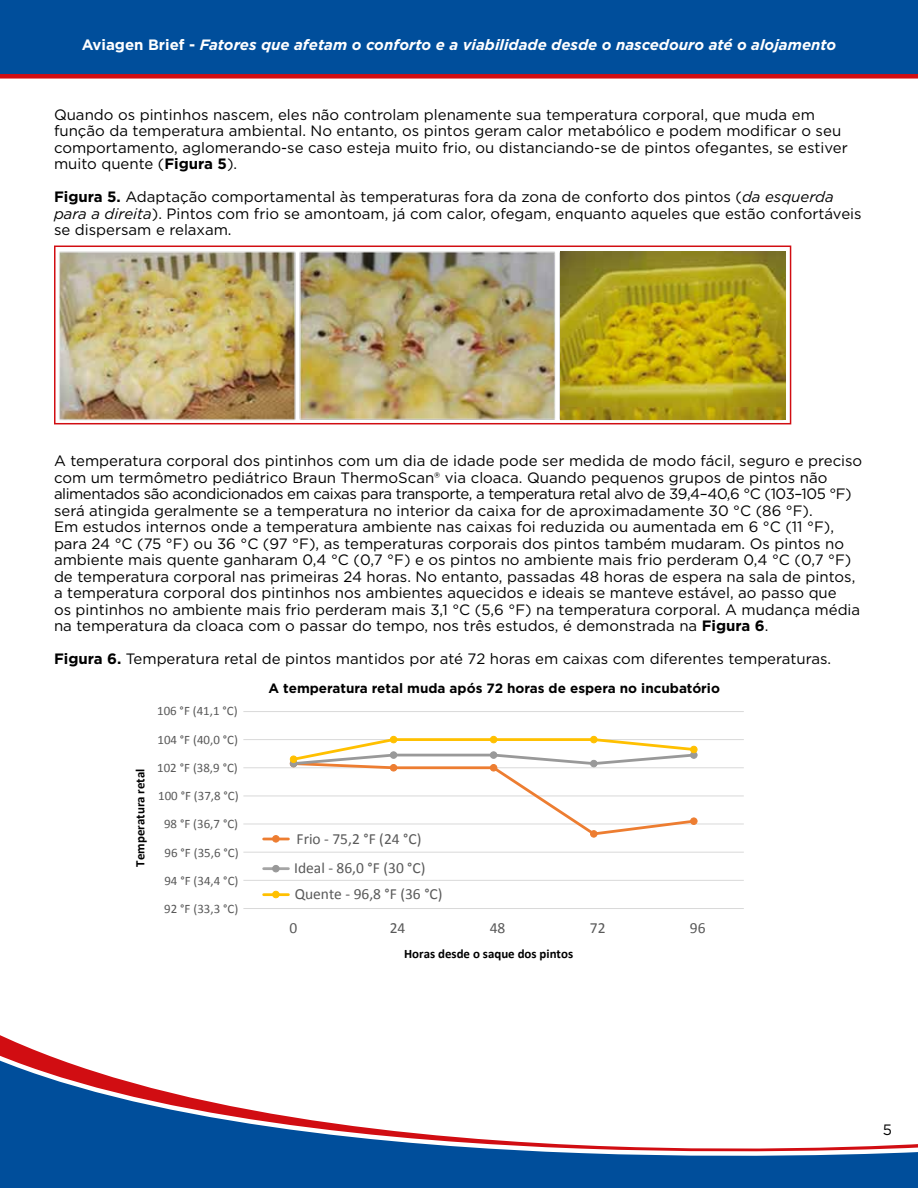
<style>
.page{position:relative;width:918px;height:1188px;background:#fff}
.page>*{position:absolute;margin:0;border:0;box-sizing:border-box;transform-origin:0 0}
.t1{font:15.45px/28.7px "Calibri";color:#595959}
.t2{font:700 15.45px "Calibri";color:#000}
.t3{font:15px/16.5px "Gotham";color:#000}
.t4{font:italic 700 15px "Gotham";color:#fff}
.t5{font:700 13.5px "Gotham";color:#000}
.t6{font:12.9px/28.2px "Calibri";color:#595959;text-align:center}
.t7{font:700 12.9px "Calibri";color:#000}
.s1{font-style:normal}
.s2{font-weight:700}
.s3{font-style:italic}
</style>
<div class="page">
<svg style="left:0;top:1041px;width:918px;height:147px"></svg>
<div style="left:0;top:0;width:918px;height:79px;background:#004e9b"></div>
<img style="left:59px;top:251px;width:727px;height:170px">
<div style="left:54px;top:246px;width:737px;height:178px;border:2px solid #d10d12"></div>
<hr style="left:243px;top:711px;width:501px;height:1px;background:#d9d9d9">
<hr style="left:243px;top:739px;width:501px;height:1px;background:#d9d9d9">
<hr style="left:243px;top:767px;width:501px;height:1px;background:#d9d9d9">
<hr style="left:243px;top:795px;width:501px;height:1px;background:#d9d9d9">
<hr style="left:243px;top:824px;width:501px;height:1px;background:#d9d9d9">
<hr style="left:243px;top:852px;width:501px;height:1px;background:#d9d9d9">
<hr style="left:243px;top:880px;width:501px;height:1px;background:#d9d9d9">
<hr style="left:243px;top:908px;width:501px;height:1px;background:#d9d9d9">
<div style="left:590px;top:830px;width:8px;height:8px;border:1px solid #ed7d31;border-radius:50%"></div>
<div style="left:690px;top:817px;width:8px;height:8px;border:1px solid #ed7d31;border-radius:50%"></div>
<div style="left:690px;top:751px;width:8px;height:8px;border:1px solid #999;border-radius:50%"></div>
<svg style="left:290px;top:737px;width:407px;height:100px"></svg>
<div style="left:290px;top:756px;width:7px;height:7px;background:#ffc000;border-radius:50%"></div>
<div style="left:290px;top:756px;width:7px;height:7px;border:1px solid #ffc000;border-radius:50%"></div>
<div style="left:390px;top:736px;width:7px;height:7px;background:#ffc000;border-radius:50%"></div>
<div style="left:390px;top:736px;width:7px;height:7px;border:1px solid #ffc000;border-radius:50%"></div>
<div style="left:490px;top:736px;width:7px;height:7px;background:#ffc000;border-radius:50%"></div>
<div style="left:490px;top:736px;width:7px;height:7px;border:1px solid #ffc000;border-radius:50%"></div>
<div style="left:591px;top:736px;width:6px;height:7px;background:#ffc000;border-radius:50%"></div>
<div style="left:590px;top:736px;width:8px;height:7px;border:1px solid #ffc000;border-radius:50%"></div>
<div style="left:691px;top:746px;width:6px;height:7px;background:#ffc000;border-radius:50%"></div>
<div style="left:690px;top:746px;width:8px;height:7px;border:1px solid #ffc000;border-radius:50%"></div>
<hr style="left:264px;top:838px;width:24px;height:2px;background:#ed7d31">
<div style="left:272px;top:835px;width:8px;height:8px;border:1px solid #ed7d31;border-radius:50%"></div>
<hr style="left:264px;top:867px;width:24px;height:3px;background:#a5a5a5">
<div style="left:273px;top:865px;width:6px;height:7px;background:#999;border-radius:50%"></div>
<div style="left:272px;top:865px;width:8px;height:7px;border:1px solid #999;border-radius:50%"></div>
<hr style="left:264px;top:893px;width:24px;height:3px;background:#ffc000">
<div style="left:272px;top:891px;width:8px;height:7px;border:1px solid #ffc000;border-radius:50%"></div>
<img style="left:561px;top:252px;width:224px;height:168px">
<p class="t4" style="left:82px;top:35px;width:756px"><span class="s1">Aviagen Brief -</span> Fatores que afetam o conforto e a viabilidade desde o nascedouro até o alojamento</p>
<p class="t3" style="left:54px;top:106px;width:795px">Quando os pintinhos nascem, eles não controlam plenamente sua temperatura corporal, que muda em função da temperatura ambiental. No entanto, os pintos geram calor metabólico e podem modificar o seu comportamento, aglomerando-se caso esteja muito frio, ou distanciando-se de pintos ofegantes, se estiver muito quente (<span class="s2">Figura 5</span>).</p>
<p class="t3" style="left:54px;top:189px;width:809px"><span class="s2">Figura 5.</span> Adaptação comportamental às temperaturas fora da zona de conforto dos pintos (<span class="s3">da esquerda para a direita</span>). Pintos com frio se amontoam, já com calor, ofegam, enquanto aqueles que estão confortáveis se dispersam e relaxam.</p>
<p class="t3" style="left:54px;top:453px;width:810px">A temperatura corporal dos pintinhos com um dia de idade pode ser medida de modo fácil, seguro e preciso com um termômetro pediátrico Braun ThermoScan® via cloaca. Quando pequenos grupos de pintos não alimentados são acondicionados em caixas para transporte, a temperatura retal alvo de 39,4–40,6 °C (103–105 °F) será atingida geralmente se a temperatura no interior da caixa for de aproximadamente 30 °C (86 °F).<br>Em estudos internos onde a temperatura ambiente nas caixas foi reduzida ou aumentada em 6 °C (11 °F), para 24 °C (75 °F) ou 36 °C (97 °F), as temperaturas corporais dos pintos também mudaram. Os pintos no ambiente mais quente ganharam 0,4 °C (0,7 °F) e os pintos no ambiente mais frio perderam 0,4 °C (0,7 °F) de temperatura corporal nas primeiras 24 horas. No entanto, passadas 48 horas de espera na sala de pintos, a temperatura corporal dos pintinhos nos ambientes aquecidos e ideais se manteve estável, ao passo que<br>os pintinhos no ambiente mais frio perderam mais 3,1 °C (5,6 °F) na temperatura corporal. A mudança média na temperatura da cloaca com o passar do tempo, nos três estudos, é demonstrada na <span class="s2">Figura 6</span>.</p>
<p class="t3" style="left:54px;top:651px;width:779px"><span class="s2">Figura 6.</span> Temperatura retal de pintos mantidos por até 72 horas em caixas com diferentes temperaturas.</p>
<p class="t6" style="left:157px;top:697px;width:82px">106 °F (41,1 °C)</p>
<p class="t2" style="left:276px;top:671px;width:357px">Vent Temperature Changes Over 72 hours Holding Time</p>
<p class="t5" style="left:269px;top:679px;width:453px">A temperatura retal muda após 72 horas de espera no incubatório</p>
<p class="t7" style="left:131px;top:867px;width:100px;rotate:-90deg">Temperatura retal</p>
<p class="t6" style="left:157px;top:725px;width:83px">104 °F (40,0 °C)<br>102 °F (38,9 °C)<br>100 °F (37,8 °C)<br>98 °F (36,7 °C)<br>96 °F (35,6 °C)<br>94 °F (34,4 °C)<br>92 °F (33,3 °C)</p>
<p class="t1" style="left:294px;top:824px;width:133px">Frio - 75,2 °F (24 °C)<br>Ideal - 86,0 °F (30 °C)</p>
<p class="t1" style="left:295px;top:879px;width:149px">Quente - 96,8 °F (36 °C)</p>
<p class="t1" style="left:290px;top:913px;width:9px">0</p>
<p class="t1" style="left:390px;top:913px;width:17px">24</p>
<p class="t1" style="left:490px;top:913px;width:17px">48</p>
<p class="t1" style="left:590px;top:913px;width:17px">72</p>
<p class="t1" style="left:690px;top:913px;width:17px">96</p>
<p class="t7" style="left:404px;top:945px;width:171px">Horas desde o saque dos pintos</p>
<p class="t3" style="left:883px;top:1121px;width:11px">5</p>
</div>
